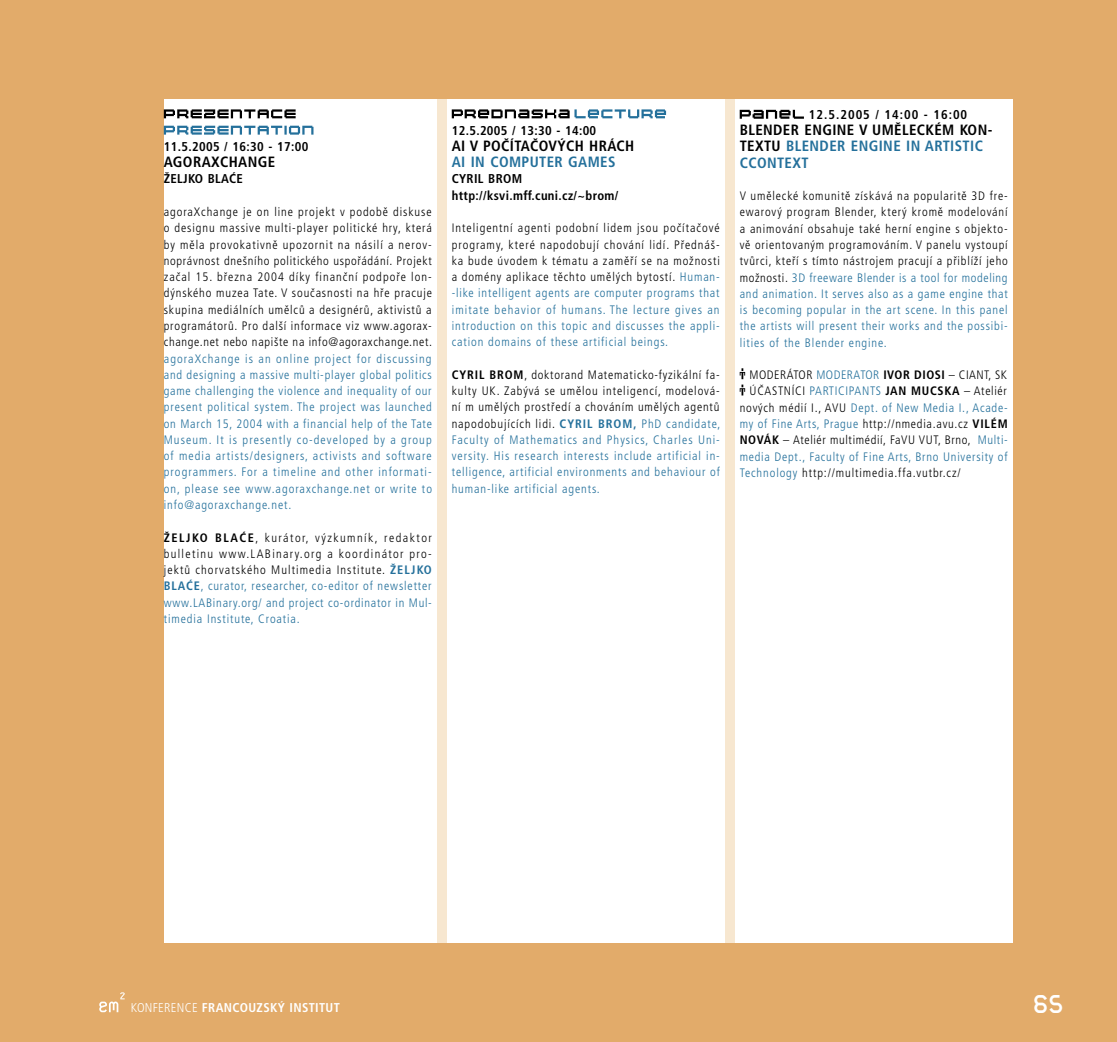
<style>
.page{position:relative;width:1117px;height:1042px;background:#fff}
.page>*{position:absolute;margin:0;border:0;box-sizing:border-box;transform-origin:0 0}
.t1{font:700 24.5px "Coma 01";color:#fff}
.t2{font:700 condensed 14.88px/16.3px "Frutiger CE";letter-spacing:.025em;color:#000}
.t3{font:700 condensed 14.88px "Frutiger CE";letter-spacing:.025em;color:#24709b}
.t4{font:700 condensed 12.78px/16.3px "Frutiger CE";letter-spacing:.025em;color:#000}
.t5{font:700 condensed 12.78px "Frutiger CE";letter-spacing:.025em;color:#fff}
.t6{font:700 condensed 12.78px "Frutiger CE";letter-spacing:.08em;color:#000}
.t7{font:300 condensed 12.25px/16.3px "Frutiger CE";letter-spacing:.07em;color:#24709b;text-align:justify}
.t8{font:300 condensed 12.25px/16.3px "Frutiger CE";letter-spacing:.055em;color:#000;text-align:justify}
.s1{font-weight:700;color:#000}
.s2{color:#000}
.s3{font-weight:700}
.s4{color:#24709b}
.s5{font-weight:300}
</style>
<div class="page">
<div style="left:0;top:0;width:1116px;height:1042px;background:#e2ab6a"></div>
<div style="left:164px;top:99px;width:848px;height:844px;background:#fff"></div>
<div style="left:724px;top:99px;width:10px;height:844px;background:#f7e7d0"></div>
<div style="left:437px;top:99px;width:9px;height:844px;background:#f7e7d0"></div>
<svg style="left:164px;top:109px;width:131px;height:9px"></svg>
<svg style="left:164px;top:126px;width:149px;height:9px"></svg>
<svg style="left:451px;top:109px;width:215px;height:9px"></svg>
<svg style="left:739px;top:110px;width:64px;height:9px"></svg>
<svg style="left:739px;top:368px;width:6px;height:27px"></svg>
<svg style="left:99px;top:992px;width:26px;height:20px"></svg>
<p class="t4" style="left:164px;top:138px;width:146px">11.5.2005 / 16:30 - 17:00</p>
<p class="t2" style="left:164px;top:154px;width:113px">AGORAXCHANGE</p>
<p class="t4" style="left:164px;top:171px;width:80px">ŽELJKO BLAĆE</p>
<p class="t8" style="left:164px;top:204px;width:270px">agoraXchange je on line projekt v podobě diskuse o designu massive multi-player politické hry, která by měla provokativně upozornit na násilí a nerov&shy;noprávnost dnešního politického uspořádání. Projekt začal 15. března 2004 díky finanční podpoře lon&shy;dýnského muzea Tate. V současnosti na hře pracuje skupina mediálních umělců a designérů, aktivistů a programátorů. Pro další informace viz www.agorax&shy;change.net nebo napište na info@agoraxchange.net.</p>
<p class="t7" style="left:164px;top:350px;width:270px">agoraXchange is an online project for discussing and designing a massive multi-player global politics game challenging the violence and inequality of our present political system. The project was launched on March 15, 2004 with a financial help of the Tate Museum. It is presently co-developed by a group of media artists/designers, activists and software programmers. For a timeline and other informati&shy;on, please see www.agoraxchange.net or write to info@agoraxchange.net.</p>
<p class="t7" style="left:164px;top:529px;width:269px"><span class="s1">ŽELJKO BLAĆE</span><span class="s2">, kurátor, výzkumník, redaktor bulletinu www.LABinary.org a koordinátor pro&shy;jektů chorvatského Multimedia Institute.</span> <span class="s3">ŽELJKO BLAĆE</span>, curator, researcher, co-editor of newsletter www.LABinary.org/ and project co-ordinator in Mul&shy;timedia Institute, Croatia.</p>
<p class="t4" style="left:451px;top:122px;width:146px">12.5.2005 / 13:30 - 14:00</p>
<p class="t2" style="left:451px;top:138px;width:184px">AI V POČÍTAČOVÝCH HRÁCH</p>
<p class="t3" style="left:451px;top:154px;width:165px">AI IN COMPUTER GAMES</p>
<p class="t4" style="left:451px;top:171px;width:168px">CYRIL BROM http://ksvi.mff.cuni.cz/~brom/</p>
<p class="t7" style="left:451px;top:220px;width:269px"><span class="s2">Inteligentní agenti podobní lidem jsou počítačové programy, které napodobují chování lidí. Přednáš&shy;ka bude úvodem k tématu a zaměří se na možnosti a domény aplikace těchto umělých bytostí.</span> Human--like intelligent agents are computer programs that imitate behavior of humans. The lecture gives an introduction on this topic and discusses the appli&shy;cation domains of these artificial beings.</p>
<p class="t7" style="left:451px;top:366px;width:270px"><span class="s1">CYRIL BROM</span><span class="s2">, doktorand Matematicko-fyzikální fa&shy;kulty UK. Zabývá se umělou inteligencí, modelová&shy;ní m umělých prostředí a chováním umělých agentů napodobujících lidi.</span> <span class="s3">CYRIL BROM,</span> PhD candidate, Faculty of Mathematics and Physics, Charles Uni&shy;versity. His research interests include artificial in&shy;telligence, artificial environments and behaviour of human-like artificial agents.</p>
<p class="t6" style="left:808px;top:107px;width:160px">12.5.2005 / 14:00 - 16:00</p>
<p class="t2" style="left:739px;top:122px;width:254px">BLENDER ENGINE V UMĚLECKÉM KON-<br>TEXTU <span class="s4">BLENDER ENGINE IN ARTISTIC<br>CCONTEXT</span></p>
<p class="t8" style="left:739px;top:188px;width:270px">V umělecké komunitě získává na popularitě 3D fre&shy;ewarový program Blender, který kromě modelování a animování obsahuje také herní engine s objekto&shy;vě orientovaným programováním. V panelu vystoupí tvůrci, kteří s tímto nástrojem pracují a přiblíží jeho možnosti. <span class="s4">3D freeware Blender is a tool for modeling and animation. It serves also as a game engine that is becoming popular in the art scene. In this panel the artists will present their works and the possibi&shy;lities of the Blender engine.</span></p>
<p class="t8" style="left:749px;top:367px;width:259px">MODERÁTOR <span class="s4">MODERATOR</span> <span class="s3">IVOR DIOSI</span> – CIANT, SK</p>
<p class="t8" style="left:749px;top:383px;width:259px">ÚČASTNÍCI <span class="s4">PARTICIPANTS</span> <span class="s3">JAN MUCSKA</span> – Ateliér</p>
<p class="t7" style="left:739px;top:399px;width:269px"><span class="s2">nových médií I., AVU</span> Dept. of New Media I., Acade-</p>
<p class="t8" style="left:739px;top:416px;width:269px"><span class="s4">my of Fine Arts, Prague</span> http://nmedia.avu.cz <span class="s3">VILÉM</span></p>
<p class="t8" style="left:739px;top:432px;width:269px"><span class="s3">NOVÁK</span> – Ateliér multimédií, FaVU VUT, Brno, <span class="s4">Multi-</span></p>
<p class="t7" style="left:739px;top:448px;width:269px">media Dept., Faculty of Fine Arts, Brno University of</p>
<p class="t8" style="left:739px;top:465px;width:222px"><span class="s4">Technology</span> http://multimedia.ffa.vutbr.cz/</p>
<p class="t5" style="left:131px;top:1000px;width:210px"><span class="s5">KONFERENCE</span> FRANCOUZSKÝ INSTITUT</p>
<h1 class="t1" style="left:1032px;top:990px;width:32px">65</h1>
</div>
